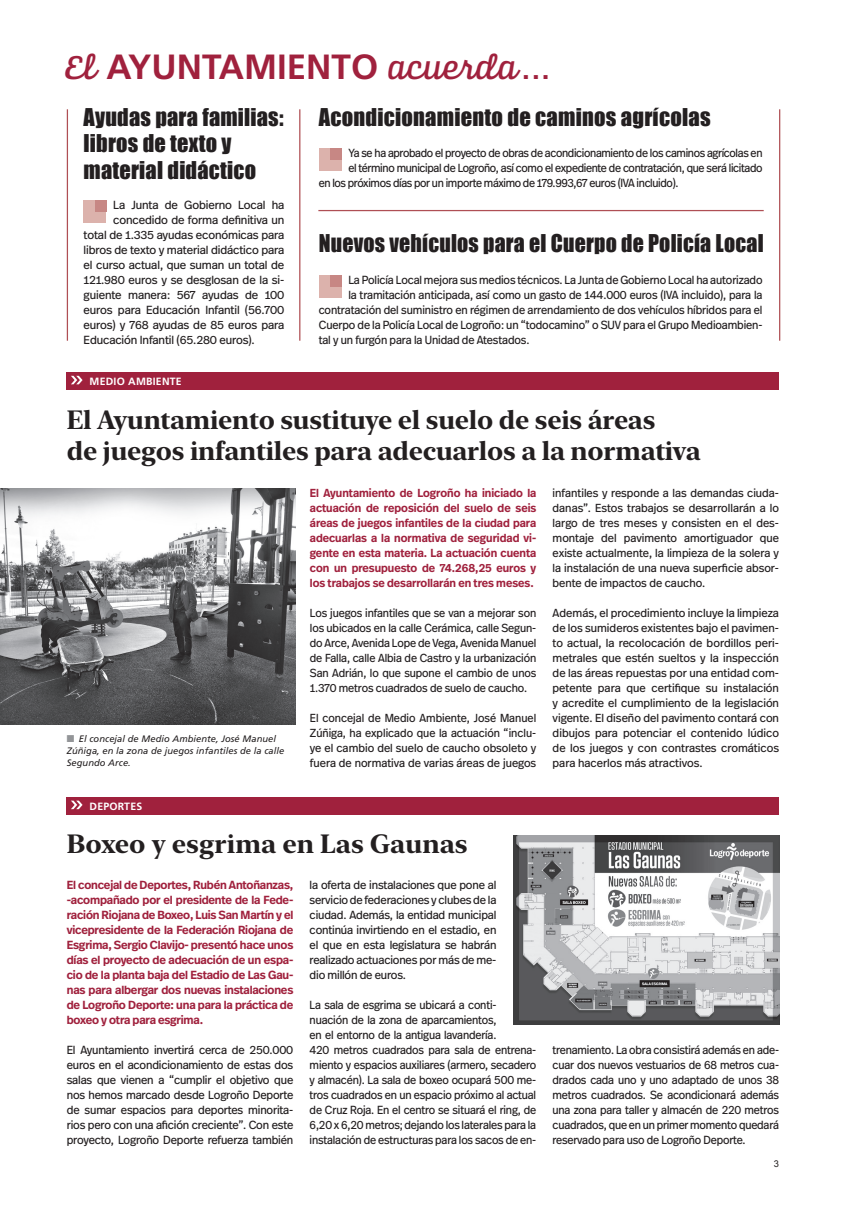
<style>
.page{position:relative;width:847px;height:1205px;background:#fff}
.page>*{position:absolute;margin:0;border:0;box-sizing:border-box;transform-origin:0 0}
.t1{font:700 35px "Frutiger LT Std";color:#a0213d}
.t2{font:700 26.25px/31.2px "New York Large";letter-spacing:-.01em;color:#231f20}
.t3{font:22.5px/26.2px "Impact";letter-spacing:.01em;color:#231f20}
.t4{font:11.75px/15px "Real Head Pro";letter-spacing:-.015em;color:#231f20;text-align:justify}
.t5{font:11.75px/15px "Real Head Pro";letter-spacing:-.015em;color:#231f20;scale:.95 1}
.t6{font:600 11.75px/15px "Real Head Pro";letter-spacing:-.015em;color:#a0213d;text-align:justify}
.t7{font:11.75px "Real Head Pro";letter-spacing:-.015em;color:#231f20;scale:.96 1}
.t8{font:11.75px "Real Head Pro";letter-spacing:-.015em;color:#231f20;scale:.94 1}
.t9{font:11.62px/15px "Real Head Pro";color:#231f20;text-align:justify}
.t10{font:11.62px/15px "Real Head Pro";color:#231f20;text-align:justify;scale:.96 1}
.t11{font:600 11.62px/15px "Real Head Pro";color:#a0213d;text-align:justify;scale:.96 1}
.t12{font:700 10.5px "Frutiger LT Std";letter-spacing:.02em;color:#fff}
.t13{font:italic 9.38px/12.1px "Frutiger LT Std";letter-spacing:.005em;color:#231f20}
.t14{font:9.38px "Arial";color:#231f20}
.s1{font-family:"Alianza Script 500";font-weight:400}
.s2{font-weight:400}
.s3{color:#939598}
</style>
<div class="page">
<div style="left:66px;top:797px;width:713px;height:17px;background:#a0213d"></div>
<svg style="left:71px;top:801px;width:12px;height:8px"></svg>
<div style="left:84px;top:200px;width:22px;height:22px;background:#dcb2ac"></div>
<div style="left:95px;top:200px;width:11px;height:11px;background:#c78784"></div>
<div style="left:319px;top:148px;width:22px;height:23px;background:#dcb2ac"></div>
<div style="left:330px;top:148px;width:11px;height:12px;background:#c78784"></div>
<div style="left:319px;top:276px;width:22px;height:22px;background:#dcb2ac"></div>
<div style="left:330px;top:276px;width:11px;height:11px;background:#c78784"></div>
<hr style="left:67px;top:109px;width:1px;height:232px;background:#af4f54">
<hr style="left:299px;top:109px;width:1px;height:232px;background:#af4f54">
<hr style="left:779px;top:109px;width:1px;height:232px;background:#af4f54">
<hr style="left:318px;top:210px;width:446px;height:1px;background:#af4f54">
<div style="left:66px;top:372px;width:713px;height:17px;background:#a0213d"></div>
<svg style="left:71px;top:376px;width:12px;height:8px"></svg>
<img style="left:0;top:488px;width:295px;height:237px">
<img style="left:513px;top:836px;width:266px;height:188px">
<h1 class="t1" style="left:65px;top:46px;width:487px"><span class="s1">El</span> AYUNTAMIENTO <span class="s1">acuerda</span><span class="s2">...</span></h1>
<h3 class="t3" style="left:84px;top:104px;width:201px">Ayudas para familias: libros de texto y material didáctico</h3>
<h3 class="t3" style="left:319px;top:104px;width:393px">Acondicionamiento de caminos agrícolas</h3>
<p class="t8" style="left:348px;top:145px;width:442px">Ya se ha aprobado el proyecto de obras de acondicionamiento de los caminos agrícolas en</p>
<p class="t8" style="left:348px;top:160px;width:442px">el término municipal de Logroño, así como el expediente de contratación, que será licitado</p>
<p class="t8" style="left:319px;top:175px;width:384px">en los próximos días por un importe máximo de 179.993,67 euros (IVA incluido).</p>
<p class="t4" style="left:113px;top:197px;width:173px">La Junta de Gobierno Local ha</p>
<p class="t4" style="left:113px;top:212px;width:173px">concedido de forma definitiva un</p>
<p class="t4" style="left:84px;top:227px;width:202px">total de 1.335 ayudas económicas para</p>
<p class="t4" style="left:84px;top:242px;width:202px">libros de texto y material didáctico para</p>
<p class="t4" style="left:84px;top:257px;width:202px">el curso actual, que suman un total de</p>
<p class="t4" style="left:84px;top:272px;width:202px">121.980 euros y se desglosan de la si-</p>
<p class="t4" style="left:84px;top:287px;width:202px">guiente manera: 567 ayudas de 100</p>
<p class="t4" style="left:84px;top:302px;width:202px">euros para Educación Infantil (56.700</p>
<p class="t4" style="left:84px;top:317px;width:202px">euros) y 768 ayudas de 85 euros para</p>
<p class="t4" style="left:84px;top:332px;width:173px">Educación Infantil (65.280 euros).</p>
<h3 class="t3" style="left:319px;top:230px;width:446px">Nuevos vehículos para el Cuerpo de Policía Local</h3>
<p class="t7" style="left:348px;top:272px;width:433px">La Policía Local mejora sus medios técnicos. La Junta de Gobierno Local ha autorizado</p>
<p class="t7" style="left:348px;top:287px;width:433px">la tramitación anticipada, así como un gasto de 144.000 euros (IVA incluido), para la</p>
<p class="t7" style="left:319px;top:302px;width:464px">contratación del suministro en régimen de arrendamiento de dos vehículos híbridos para el</p>
<p class="t7" style="left:319px;top:317px;width:464px">Cuerpo de la Policía Local de Logroño: un “todocamino” o SUV para el Grupo Medioambien-</p>
<p class="t7" style="left:319px;top:332px;width:221px">tal y un furgón para la Unidad de Atestados.</p>
<p class="t12" style="left:90px;top:375px;width:94px">MEDIO AMBIENTE</p>
<h2 class="t2" style="left:67px;top:403px;width:636px">El Ayuntamiento sustituye el suelo de seis áreas<br>de juegos infantiles para adecuarlos a la normativa</h2>
<p class="t13" style="left:67px;top:733px;width:219px"><span class="s3">■</span> El concejal de Medio Ambiente, José Manuel<br>Zúñiga, en la zona de juegos infantiles de la calle<br>Segundo Arce.</p>
<p class="t12" style="left:90px;top:800px;width:54px">DEPORTES</p>
<p class="t11" style="left:310px;top:485px;width:237px">El Ayuntamiento de Logroño ha iniciado la actuación de reposición del suelo de seis áreas de juegos infantiles de la ciudad para adecuarlas a la normativa de seguridad vi&shy;gente en esta materia. La actuación cuenta con un presupuesto de 74.268,25 euros y los trabajos se desarrollarán en tres meses.</p>
<p class="t10" style="left:310px;top:605px;width:237px">Los juegos infantiles que se van a mejorar son los ubicados en la calle Cerámica, calle Segun&shy;do Arce, Avenida Lope de Vega, Avenida Manuel de Falla, calle Albia de Castro y la urbanización San Adrián, lo que supone el cambio de unos 1.370 metros cuadrados de suelo de caucho.</p>
<p class="t10" style="left:310px;top:710px;width:237px">El concejal de Medio Ambiente, José Manuel Zúñiga, ha explicado que la actuación “inclu&shy;ye el cambio del suelo de caucho obsoleto y fuera de normativa de varias áreas de juegos</p>
<h2 class="t2" style="left:67px;top:826px;width:402px">Boxeo y esgrima en Las Gaunas</h2>
<p class="t6" style="left:67px;top:877px;width:228px">El concejal de Deportes, Rubén Antoñanzas, -acompañado por el presidente de la Fede&shy;ración Riojana de Boxeo, Luis San Martín y el vicepresidente de la Federación Riojana de Esgrima, Sergio Clavijo- presentó hace unos días el proyecto de adecuación de un espa&shy;cio de la planta baja del Estadio de Las Gau&shy;nas para albergar dos nuevas instalaciones de Logroño Deporte: una para la práctica de boxeo y otra para esgrima.</p>
<p class="t4" style="left:67px;top:1042px;width:228px">El Ayuntamiento invertirá cerca de 250.000 euros en el acondicionamiento de estas dos salas que vienen a “cumplir el objetivo que nos hemos marcado desde Logroño Deporte de sumar espacios para deportes minorita&shy;rios pero con una afición creciente”. Con este proyecto, Logroño Deporte refuerza también</p>
<p class="t4" style="left:310px;top:877px;width:188px">la oferta de instalaciones que pone al servicio de federaciones y clubes de la ciudad. Además, la entidad municipal continúa invirtiendo en el estadio, en el que en esta legislatura se habrán realizado actuaciones por más de me&shy;dio millón de euros.</p>
<p class="t5" style="left:310px;top:997px;width:240px">La sala de esgrima se ubicará a conti&shy;nuación de la zona de aparcamientos,<br>en el entorno de la antigua lavandería.<br>420 metros cuadrados para sala de entrena&shy;miento y espacios auxiliares (armero, secadero y almacén). La sala de boxeo ocupará 500 me&shy;tros cuadrados en un espacio próximo al actual de Cruz Roja. En el centro se situará el ring, de 6,20 x 6,20 metros; dejando los laterales para la instalación de estructuras para los sacos de en-</p>
<p class="t9" style="left:553px;top:485px;width:228px">infantiles y responde a las demandas ciuda&shy;danas”. Estos trabajos se desarrollarán a lo largo de tres meses y consisten en el des&shy;montaje del pavimento amortiguador que existe actualmente, la limpieza de la solera y la instalación de una nueva superficie absor&shy;bente de impactos de caucho.</p>
<p class="t9" style="left:553px;top:605px;width:228px">Además, el procedimiento incluye la limpieza de los sumideros existentes bajo el pavimen&shy;to actual, la recolocación de bordillos peri&shy;metrales que estén sueltos y la inspección de las áreas repuestas por una entidad com&shy;petente para que certifique su instalación y acredite el cumplimiento de la legislación vigente. El diseño del pavimento contará con dibujos para potenciar el contenido lúdico de los juegos y con contrastes cromáticos para hacerlos más atractivos.</p>
<p class="t5" style="left:552px;top:1042px;width:240px;text-align:justify">trenamiento. La obra consistirá además en ade&shy;cuar dos nuevos vestuarios de 68 metros cua&shy;drados cada uno y uno adaptado de unos 38 metros cuadrados. Se acondicionará además una zona para taller y almacén de 220 metros cuadrados, que en un primer momento quedará reservado para uso de Logroño Deporte.</p>
<p class="t14" style="left:774px;top:1157px;width:7px">3</p>
</div>
